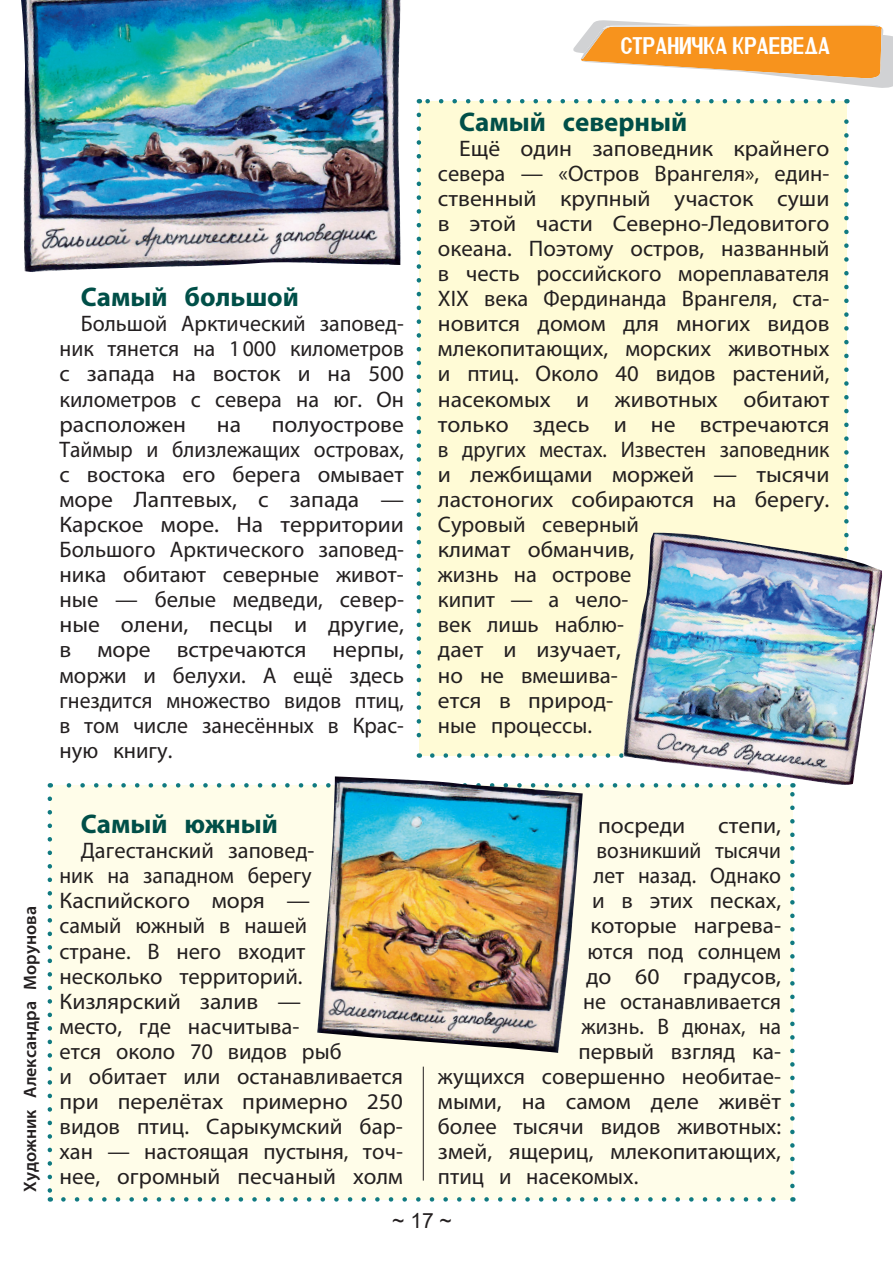
<style>
.page{position:relative;width:893px;height:1263px;background:#fff}
.page>*{position:absolute;margin:0;border:0;box-sizing:border-box;transform-origin:0 0}
.t1{font:700 27px "Myriad Pro";color:#004f48}
.t2{font:24px "Azbuka Fixed";letter-spacing:.005em;color:#fff;scale:.85 1}
.t3{font:22.5px/25px "Myriad Pro";color:#231f20;text-align:justify;scale:1.05 1}
.t4{font:22.5px/25px "Myriad Pro";color:#231f20;text-align:justify}
.t5{font:22.5px "Myriad Pro";color:#231f20;scale:.95 1}
.t6{font:22.5px "Myriad Pro";color:#231f20;scale:.96 1}
.t7{font:21px "Arial";color:#231f20}
.t8{font:600 18px "Myriad Pro";color:#231f20}
</style>
<div class="page">
<div style="left:50px;top:785px;width:742px;height:414px;background:#fffde9"></div>
<svg style="left:63px;top:1197px;width:723px;height:4px"></svg>
<svg style="left:66px;top:783px;width:713px;height:4px"></svg>
<svg style="left:48px;top:799px;width:4px;height:402px"></svg>
<svg style="left:790px;top:786px;width:5px;height:400px"></svg>
<div style="left:419px;top:101px;width:427px;height:654px;background:#fffbd6"></div>
<svg style="left:432px;top:753px;width:191px;height:5px"></svg>
<svg style="left:426px;top:99px;width:407px;height:4px"></svg>
<svg style="left:417px;top:115px;width:4px;height:643px"></svg>
<svg style="left:844px;top:99px;width:5px;height:434px"></svg>
<hr style="left:423px;top:1067px;width:1px;height:113px;background:#231f20">
<img style="left:21px;top:0;width:380px;height:272px">
<img style="left:623px;top:533px;width:259px;height:253px">
<img style="left:317px;top:776px;width:266px;height:277px">
<svg style="left:573px;top:20px;width:320px;height:68px"></svg>
<p class="t2" style="left:621px;top:33px;width:248px">Страничка краеведа</p>
<p class="t1" style="left:81px;top:279px;width:220px">Самый большой</p>
<p class="t4" style="left:60px;top:311px;width:346px;text-indent:21px">Большой Арктический заповед&shy;ник тянется на 1000 километров с запада на восток и на 500 километров с севера на юг. Он расположен</p>
<p class="t3" style="left:60px;top:411px;width:330px;text-indent:212px">полуострове Таймыр и близлежащих островах, с востока его берега омывает море Лаптевых, с запада — Карское море. На территории Большого Арктического заповед&shy;ника обитают северные живот&shy;ные — белые медведи, север&shy;ные олени, песцы и другие, в море встречаются нерпы, моржи и белухи. А ещё здесь гнездится множество видов птиц, в том числе занесённых в Крас&shy;ную книгу.</p>
<p class="t3" style="left:217px;top:411px;width:25px">на</p>
<p class="t1" style="left:459px;top:104px;width:230px">Самый северный</p>
<p class="t3" style="left:438px;top:135px;width:374px;text-align:left;text-indent:21px">Ещё один заповедник крайнего севера — «Остров Врангеля», един&shy;ственный крупный участок суши в этой части Северно-Ледовитого океана. Поэтому остров, названный в честь российского мореплавателя<br>XIX века Фердинанда Врангеля, ста&shy;новится домом для многих видов млекопитающих, морских животных и птиц. Около 40 видов растений, насекомых и животных обитают только здесь и не встречаются в других местах. Известен заповедник и лежбищами моржей — тысячи ластоногих собираются на берегу.<br>Суровый северный<br>климат обманчив,<br>жизнь на острове<br>кипит — а чело-<br>век лишь наблю-<br>дает и изучает,<br>но не вмешива-<br>ется в природ-<br>ные процессы.</p>
<p class="t8" style="left:19px;top:1192px;width:287px;rotate:-90deg">Художник Александра Морунова</p>
<p class="t1" style="left:81px;top:806px;width:199px">Самый южный</p>
<p class="t4" style="left:60px;top:838px;width:345px;text-align:left;text-indent:21px">Дагестанский заповед-<br>ник на западном берегу<br>Каспийского моря —<br>самый южный в нашей<br>стране. В него входит несколько территорий.<br>Кизлярский залив —<br>место, где насчитыва-<br>ется около 70 видов рыб<br>и обитает или останавливается при перелётах примерно 250 видов птиц. Сарыкумский бар&shy;хан — настоящая пустыня, точ&shy;нее, огромный песчаный холм</p>
<p class="t3" style="left:598px;top:813px;width:85px">посреди</p>
<p class="t3" style="left:718px;top:813px;width:61px">степи,</p>
<p class="t5" style="left:597px;top:837px;width:196px">возникший тысячи</p>
<p class="t6" style="left:594px;top:862px;width:197px">лет назад. Однако</p>
<p class="t4" style="left:592px;top:888px;width:191px">и в этих песках,</p>
<p class="t4" style="left:591px;top:913px;width:192px">которые нагрева-</p>
<p class="t4" style="left:588px;top:938px;width:195px">ются под солнцем</p>
<p class="t3" style="left:586px;top:963px;width:187px">до 60 градусов,</p>
<p class="t4" style="left:583px;top:988px;width:200px">не останавливается</p>
<p class="t5" style="left:582px;top:1012px;width:212px">жизнь. В дюнах, на</p>
<p class="t4" style="left:579px;top:1038px;width:204px">первый взгляд ка-</p>
<p class="t4" style="left:438px;top:1063px;width:345px">жущихся совершенно необитае-</p>
<p class="t3" style="left:438px;top:1088px;width:328px">мыми, на самом деле живёт</p>
<p class="t4" style="left:438px;top:1114px;width:345px">более тысячи видов животных:</p>
<p class="t4" style="left:438px;top:1139px;width:345px">змей, ящериц, млекопитающих,</p>
<p class="t4" style="left:438px;top:1164px;width:202px">птиц и насекомых.</p>
<p class="t7" style="left:392px;top:1206px;width:61px">~ 17 ~</p>
</div>
